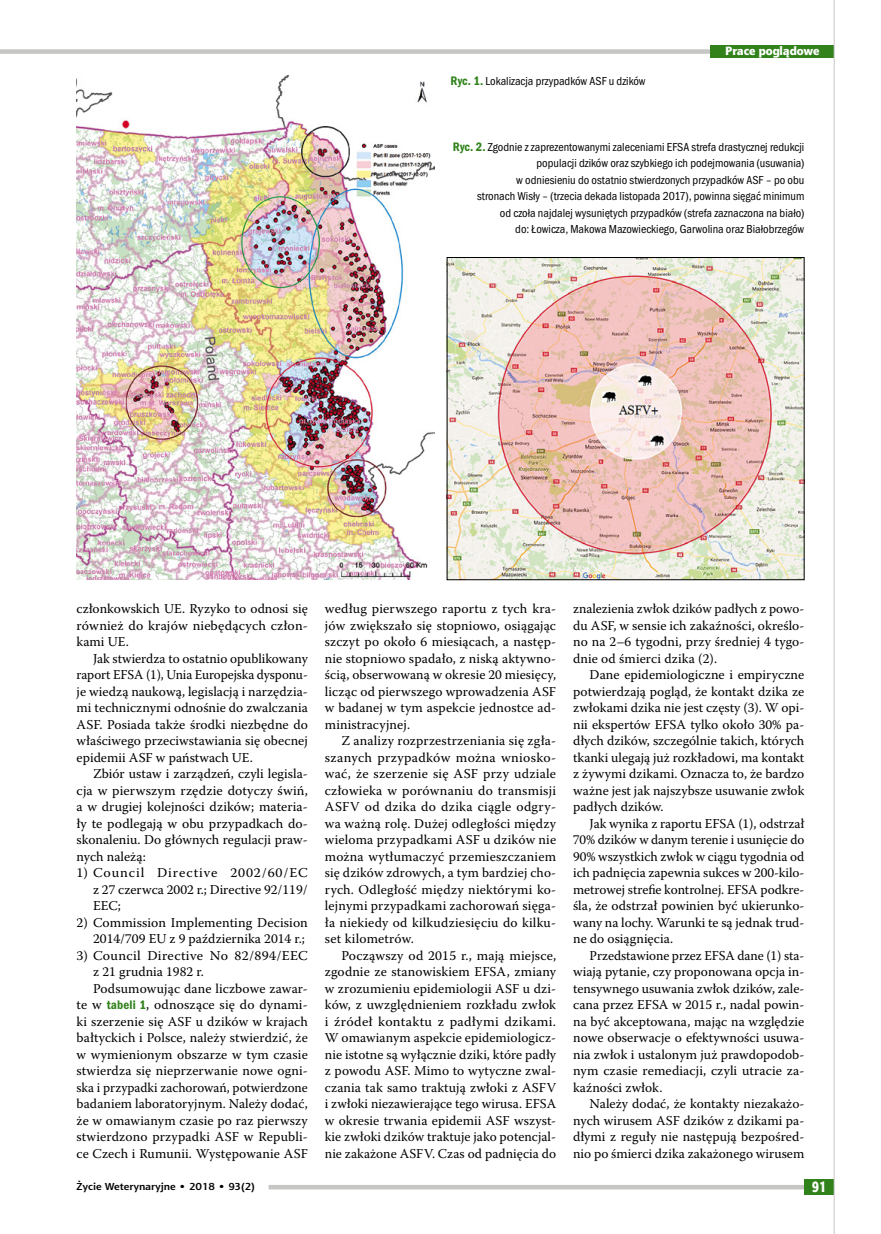
<style>
.page{position:relative;width:881px;height:1234px;background:#fff}
.page>*{position:absolute;margin:0;border:0;box-sizing:border-box;transform-origin:0 0}
.t1{font:15px "Aerton Cnd EFN Black";color:#fff}
.t2{font:13.5px/16.5px "Warnock Pro";letter-spacing:.01em;color:#000;text-align:justify}
.t3{font:12px/16.5px "Franklin Got Itc TOT Boo Con";color:#000;text-align:right}
.t4{font:12px "Aerton EFN Black";color:#fff}
.t5{font:700 10.2px "Aerton EFN";color:#000;scale:1.11 1}
.s1{font-family:"Franklin Got Itc TOT Dem Con";font-size:12.75px;color:#32821c}
</style>
<div class="page">
<img style="left:77px;top:76px;width:357px;height:503px">
<img style="left:448px;top:259px;width:354px;height:319px">
<div style="left:446px;top:257px;width:358px;height:323px;border:1px solid #000"></div>
<div style="left:0;top:49px;width:833px;height:5px;background:#c6c6c5"></div>
<div style="left:710px;top:45px;width:123px;height:13px;background:#32821c"></div>
<div style="left:268px;top:1184px;width:565px;height:5px;background:#c6c6c5"></div>
<div style="left:804px;top:1178px;width:29px;height:15px;background:#32821c"></div>
<hr style="left:833px;top:0;width:1px;height:1233px;background:#c6c6c5">
<p class="t3" style="left:450px;top:72px;width:196px"><span class="s1">Ryc. 1.</span> Lokalizacja przypadków ASF u dzików</p>
<p class="t4" style="left:725px;top:43px;width:96px">Prace poglądowe</p>
<p class="t3" style="left:453px;top:138px;width:353px"><span class="s1">Ryc. 2.</span> Zgodnie z zaprezentowanymi zaleceniami EFSA strefa drastycznej redukcji populacji dzików oraz szybkiego ich podejmowania (usuwania)<br>w odniesieniu do ostatnio stwierdzonych przypadków ASF – po obu<br>stronach Wisły – (trzecia dekada listopada 2017), powinna sięgać minimum<br>od czoła najdalej wysuniętych przypadków (strefa zaznaczona na biało)<br>do: Łowicza, Makowa Mazowieckiego, Garwolina oraz Białobrzegów</p>
<p class="t2" style="left:77px;top:600px;width:233px">członkowskich UE. Ryzyko to odnosi się również do krajów niebędących człon&shy;kami UE.</p>
<p class="t2" style="left:77px;top:649px;width:233px;text-indent:16px">Jak stwierdza to ostatnio opublikowany raport EFSA (1), Unia Europejska dysponu&shy;je wiedzą naukową, legislacją i narzędzia&shy;mi technicznymi odnośnie do zwalczania ASF. Posiada także środki niezbędne do właściwego przeciwstawiania się obecnej epidemii ASF w państwach UE.</p>
<p class="t2" style="left:77px;top:765px;width:233px;text-indent:16px">Zbiór ustaw i zarządzeń, czyli legisla&shy;cja w pierwszym rzędzie dotyczy świń, a w drugiej kolejności dzików; materia&shy;ły te podlegają w obu przypadkach do&shy;skonaleniu. Do głównych regulacji praw&shy;nych należą:</p>
<p class="t2" style="left:93px;top:864px;width:216px;text-indent:-16px">1) Council Directive 2002/60/EC z 27 czerwca 2002 r.; Directive 92/119/ EEC;</p>
<p class="t2" style="left:77px;top:913px;width:233px;text-align:right">2) Commission Implementing Decision<br>2014/709 EU z 9 października 2014 r.;</p>
<p class="t2" style="left:77px;top:946px;width:233px">3) Council Directive No 82/894/EEC</p>
<p class="t2" style="left:93px;top:963px;width:112px">z 21 grudnia 1982 r.</p>
<p class="t2" style="left:93px;top:979px;width:216px">Podsumowując dane liczbowe zawar-</p>
<p class="t2" style="left:77px;top:996px;width:233px">te w <span class="s1">tabeli 1</span>, odnoszące się do dynami-</p>
<p class="t2" style="left:77px;top:1012px;width:233px">ki szerzenie się ASF u dzików w krajach</p>
<p class="t2" style="left:77px;top:1029px;width:233px">bałtyckich i Polsce, należy stwierdzić, że</p>
<p class="t2" style="left:77px;top:1045px;width:233px">w wymienionym obszarze w tym czasie</p>
<p class="t2" style="left:77px;top:1062px;width:233px">stwierdza się nieprzerwanie nowe ogni-</p>
<p class="t2" style="left:77px;top:1078px;width:233px">ska i przypadki zachorowań, potwierdzone</p>
<p class="t2" style="left:77px;top:1095px;width:233px">badaniem laboratoryjnym. Należy dodać,</p>
<p class="t2" style="left:77px;top:1111px;width:232px">że w omawianym czasie po raz pierwszy</p>
<p class="t2" style="left:77px;top:1128px;width:233px">stwierdzono przypadki ASF w Republi-</p>
<p class="t2" style="left:77px;top:1144px;width:233px">ce Czech i Rumunii. Występowanie ASF</p>
<p class="t2" style="left:325px;top:600px;width:233px">według pierwszego raportu z tych kra&shy;jów zwiększało się stopniowo, osiągając szczyt po około 6 miesiącach, a następ&shy;nie stopniowo spadało, z niską aktywno&shy;ścią, obserwowaną w okresie 20 miesięcy, licząc od pierwszego wprowadzenia ASF w badanej w tym aspekcie jednostce ad&shy;ministracyjnej.</p>
<p class="t2" style="left:325px;top:732px;width:233px;text-indent:16px">Z analizy rozprzestrzeniania się zgła&shy;szanych przypadków można wniosko&shy;wać, że szerzenie się ASF przy udziale człowieka w porównaniu do transmisji ASFV od dzika do dzika ciągle odgry&shy;wa ważną rolę. Dużej odległości między wieloma przypadkami ASF u dzików nie można wytłumaczyć przemieszczaniem się dzików zdrowych, a tym bardziej cho&shy;rych. Odległość między niektórymi ko&shy;lejnymi przypadkami zachorowań sięga&shy;ła niekiedy od kilkudziesięciu do kilku&shy;set kilometrów.</p>
<p class="t2" style="left:325px;top:946px;width:233px;text-indent:16px">Począwszy od 2015 r., mają miejsce, zgodnie ze stanowiskiem EFSA, zmiany w zrozumieniu epidemiologii ASF u dzi&shy;ków, z uwzględnieniem rozkładu zwłok i źródeł kontaktu z padłymi dzikami.<br>W omawianym aspekcie epidemiologicz&shy;nie istotne są wyłącznie dziki, które padły z powodu ASF. Mimo to wytyczne zwal&shy;czania tak samo traktują zwłoki z ASFV i zwłoki niezawierające tego wirusa. EFSA w okresie trwania epidemii ASF wszyst&shy;kie zwłoki dzików traktuje jako potencjal&shy;nie zakażone ASFV. Czas od padnięcia do</p>
<p class="t2" style="left:573px;top:600px;width:233px">znalezienia zwłok dzików padłych z powo&shy;du ASF, w sensie ich zakaźności, określo&shy;no na 2–6 tygodni, przy średniej 4 tygo&shy;dnie od śmierci dzika (2).</p>
<p class="t2" style="left:573px;top:666px;width:233px;text-indent:16px">Dane epidemiologiczne i empiryczne potwierdzają pogląd, że kontakt dzika ze zwłokami dzika nie jest częsty (3). W opi&shy;nii ekspertów EFSA tylko około 30% pa&shy;dłych dzików, szczególnie takich, których tkanki ulegają już rozkładowi, ma kontakt z żywymi dzikami. Oznacza to, że bardzo ważne jest jak najszybsze usuwanie zwłok padłych dzików.</p>
<p class="t2" style="left:573px;top:814px;width:233px;text-indent:16px">Jak wynika z raportu EFSA (1), odstrzał 70% dzików w danym terenie i usunięcie do 90% wszystkich zwłok w ciągu tygodnia od ich padnięcia zapewnia sukces w 200-kilo&shy;metrowej strefie kontrolnej. EFSA podkre&shy;śla, że odstrzał powinien być ukierunko&shy;wany na lochy. Warunki te są jednak trud&shy;ne do osiągnięcia.</p>
<p class="t2" style="left:573px;top:946px;width:233px;text-indent:16px">Przedstawione przez EFSA dane (1) sta&shy;wiają pytanie, czy proponowana opcja in&shy;tensywnego usuwania zwłok dzików, zale&shy;cana przez EFSA w 2015 r., nadal powin&shy;na być akceptowana, mając na względzie nowe obserwacje o efektywności usuwa&shy;nia zwłok i ustalonym już prawdopodob&shy;nym czasie remediacji, czyli utracie za&shy;kaźności zwłok.</p>
<p class="t2" style="left:573px;top:1095px;width:233px;text-indent:16px">Należy dodać, że kontakty niezakażo&shy;nych wirusem ASF dzików z dzikami pa&shy;dłymi z reguły nie następują bezpośred&shy;nio po śmierci dzika zakażonego wirusem</p>
<p class="t5" style="left:77px;top:1180px;width:162px">Życie Weterynaryjne • 2018 • 93(2)</p>
<p class="t1" style="left:811px;top:1177px;width:16px">91</p>
</div>
